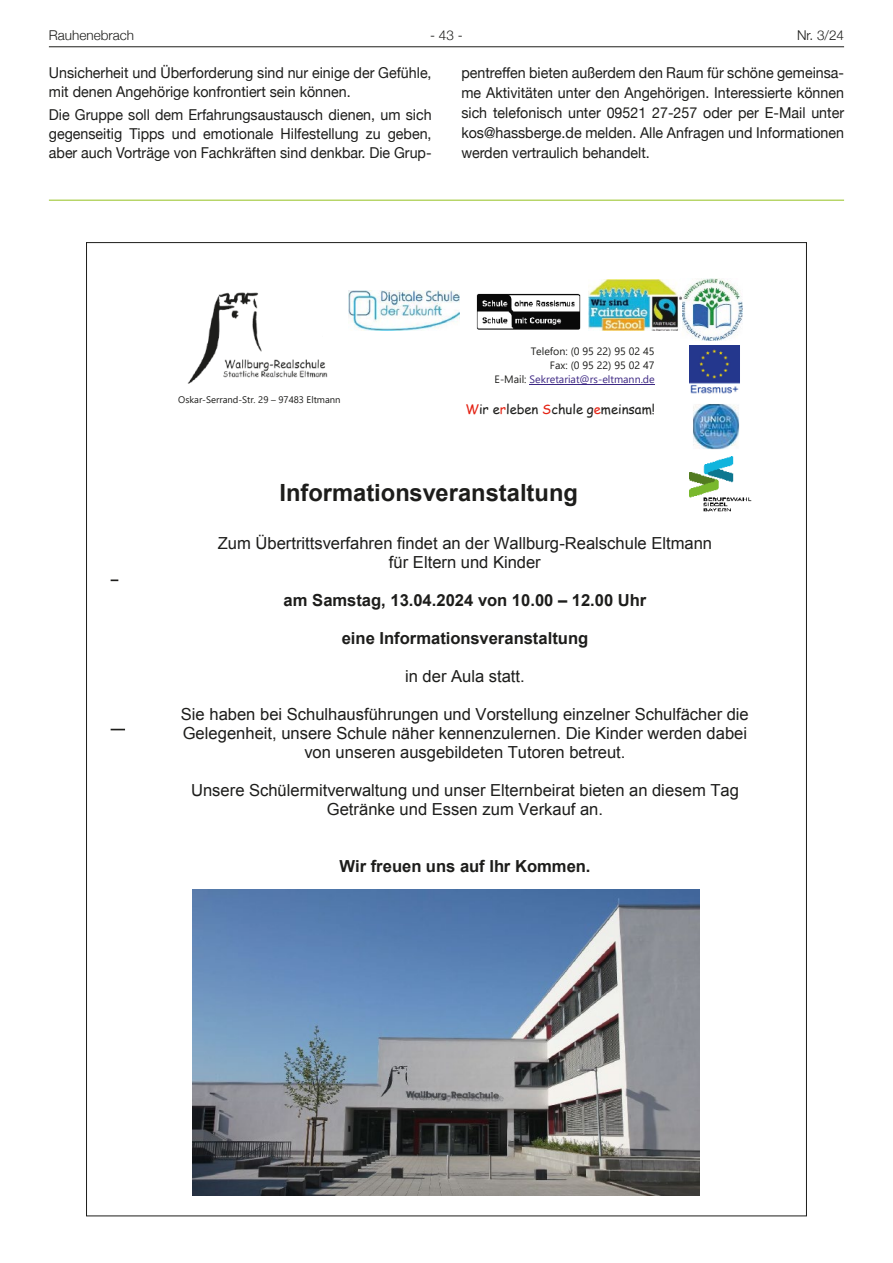
<style>
.page{position:relative;width:893px;height:1263px;background:#fff}
.page>*{position:absolute;margin:0;border:0;box-sizing:border-box;transform-origin:0 0}
.t1{font:700 23.7px "Arial";color:#1d1d1b}
.t2{font:16.65px/19px "Arial";color:#1d1d1b;text-align:center}
.t3{font:700 16.65px "Arial";color:#1d1d1b}
.t4{font:15px/20px "Helvetica Neue";color:#1d1d1b;text-align:justify;scale:.95 1}
.t5{font:300 13.5px "Helvetica Neue";color:#1d1d1b}
.t6{font:13.05px "Comic Sans MS";color:#1d1d1b}
.t7{font:10.65px/14.2px "Segoe UI";color:#1d1d1b;text-align:right}
.t8{font:9.45px "Segoe UI";color:#1d1d1b}
.s1{color:#3d2783}
.s2{color:#e42314}
</style>
<div class="page">
<hr style="left:49px;top:46px;width:795px;height:1px;background:#1d1d1b">
<svg style="left:111px;top:579px;width:7px;height:2px"></svg>
<svg style="left:111px;top:729px;width:14px;height:1px"></svg>
<img style="left:193px;top:889px;width:506px;height:306px">
<img style="left:187px;top:292px;width:141px;height:92px">
<img style="left:681px;top:278px;width:62px;height:62px">
<img style="left:588px;top:279px;width:93px;height:52px">
<img style="left:690px;top:345px;width:50px;height:49px">
<img style="left:693px;top:404px;width:47px;height:46px">
<hr style="left:529px;top:384px;width:126px;height:1px;background:#3d2783">
<img style="left:477px;top:294px;width:103px;height:35px">
<img style="left:349px;top:291px;width:111px;height:40px">
<img style="left:690px;top:457px;width:62px;height:55px">
<hr style="left:49px;top:200px;width:795px;height:1px;background:#95c11f">
<p class="t5" style="left:49px;top:25px;width:87px">Rauhenebrach</p>
<p class="t5" style="left:430px;top:25px;width:34px">- 43 -</p>
<p class="t5" style="left:797px;top:25px;width:49px">Nr. 3/24</p>
<p class="t4" style="left:49px;top:64px;width:404px;line-height:18.9px">Unsicherheit und Überforderung sind nur einige der Gefühle, mit denen Angehörige konfrontiert sein können.</p>
<p class="t4" style="left:49px;top:106px;width:404px;line-height:18.9px">Die Gruppe soll dem Erfahrungsaustausch dienen, um sich gegenseitig Tipps und emotionale Hilfestellung zu geben, aber auch Vorträge von Fachkräften sind denkbar. Die Grup-</p>
<p class="t4" style="left:461px;top:64px;width:404px">pentreffen bieten außerdem den Raum für schöne gemeinsa&shy;me Aktivitäten unter den Angehörigen. Interessierte können sich telefonisch unter 09521 27-257 oder per E-Mail unter kos@hassberge.de melden. Alle Anfragen und Informationen werden vertraulich behandelt.</p>
<p class="t8" style="left:178px;top:390px;width:164px">Oskar-Serrand-Str. 29 – 97483 Eltmann</p>
<p class="t7" style="left:495px;top:343px;width:162px">Telefon: (0 95 22) 95 02 45<br>Fax: (0 95 22) 95 02 47<br>E-Mail: <span class="s1">Sekretariat@rs-eltmann.de</span></p>
<p class="t6" style="left:465px;top:400px;width:191px"><span class="s2">W</span>ir e<span class="s2">r</span>leben <span class="s2">S</span>chule g<span class="s2">e</span>meinsam!</p>
<h1 class="t1" style="left:279px;top:477px;width:300px">Informationsveranstaltung</h1>
<p class="t2" style="left:218px;top:533px;width:496px">Zum Übertrittsverfahren findet an der Wallburg-Realschule Eltmann für Eltern und Kinder</p>
<p class="t3" style="left:284px;top:589px;width:364px">am Samstag, 13.04.2024 von 10.00 – 12.00 Uhr</p>
<p class="t3" style="left:342px;top:627px;width:248px">eine Informationsveranstaltung</p>
<p class="t2" style="left:405px;top:667px;width:121px">in der Aula statt.</p>
<p class="t2" style="left:181px;top:705px;width:569px">Sie haben bei Schulhausführungen und Vorstellung einzelner Schulfächer die<br>Gelegenheit, unsere Schule näher kennenzulernen. Die Kinder werden dabei von unseren ausgebildeten Tutoren betreut.</p>
<p class="t2" style="left:191px;top:781px;width:549px">Unsere Schülermitverwaltung und unser Elternbeirat bieten an diesem Tag<br>Getränke und Essen zum Verkauf an.</p>
<p class="t3" style="left:339px;top:855px;width:253px">Wir freuen uns auf Ihr Kommen.</p>
</div>
